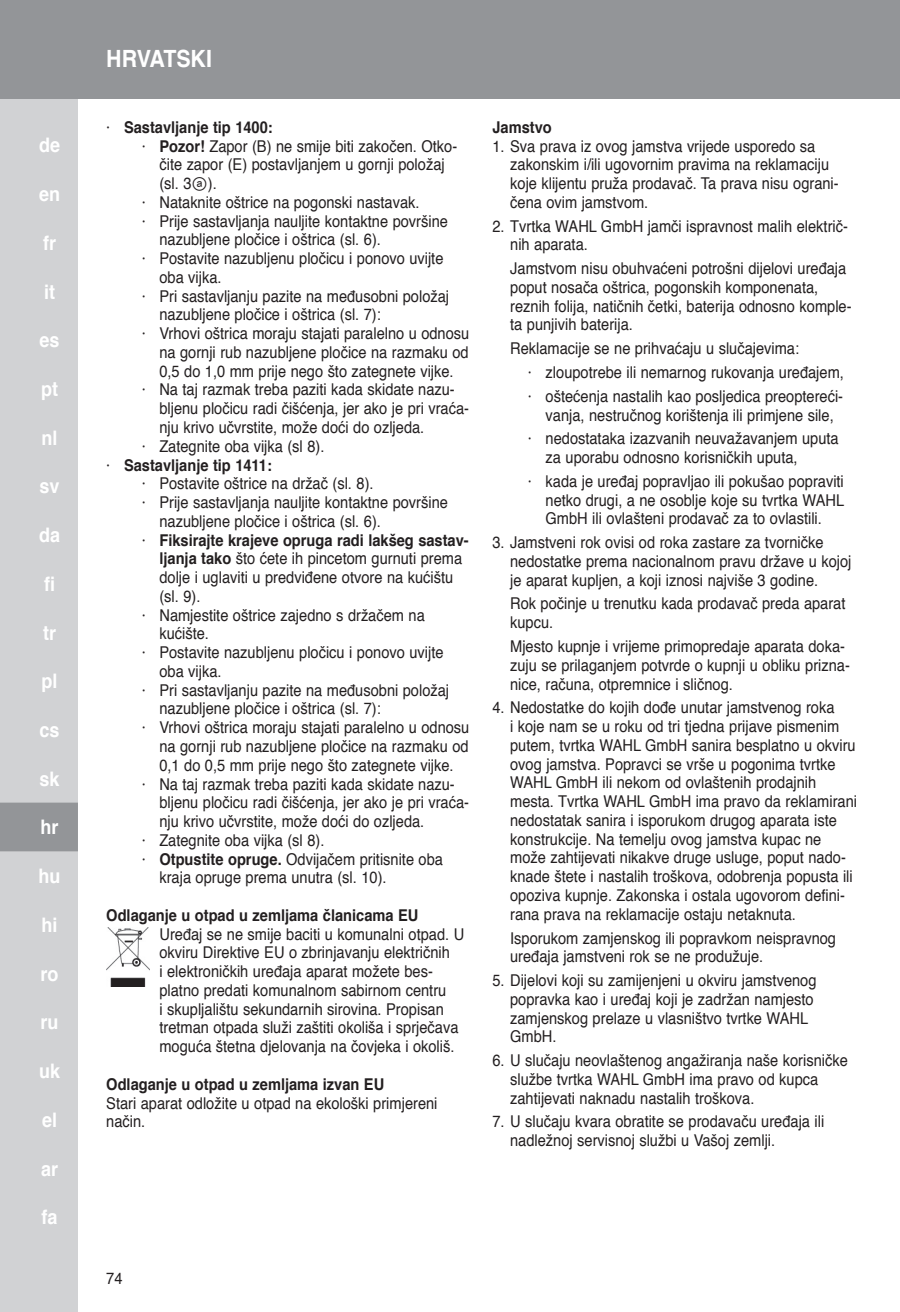
<style>
.page{position:relative;width:900px;height:1312px;background:#fff}
.page>*{position:absolute;margin:0;border:0;box-sizing:border-box;transform-origin:0 0}
.t1{font:700 23.75px "Helvetica";color:#fff;scale:.9 1}
.t2{font:700 20px "Helvetica";color:#fff;scale:.9 1}
.t3{font:16.25px/18.8px "Helvetica";color:#231f20;scale:.9 1}
.t4{font:700 16.25px "Helvetica";color:#231f20;scale:.9 1}
.s1{font-weight:400}
.s2{font-weight:700}
.s3{font-family:"Arial Unicode MS"}
</style>
<div class="page">
<div style="left:0;top:0;width:78px;height:1311px;background:#d1d2d4"></div>
<div style="left:0;top:0;width:900px;height:99px;background:#939598"></div>
<div style="left:0;top:802px;width:78px;height:49px;background:#939598"></div>
<img style="left:106px;top:927px;width:44px;height:59px">
<p class="t2" style="left:39px;top:129px;width:25px">de</p>
<p class="t2" style="left:39px;top:178px;width:25px">en</p>
<p class="t2" style="left:43px;top:226px;width:16px">fr</p>
<p class="t2" style="left:44px;top:275px;width:14px">it</p>
<p class="t2" style="left:40px;top:324px;width:24px">es</p>
<p class="t2" style="left:41px;top:373px;width:20px">pt</p>
<p class="t2" style="left:42px;top:421px;width:19px">nl</p>
<p class="t2" style="left:40px;top:470px;width:24px">sv</p>
<p class="t2" style="left:39px;top:519px;width:25px">da</p>
<p class="t2" style="left:44px;top:567px;width:14px">fi</p>
<p class="t2" style="left:43px;top:616px;width:16px">tr</p>
<p class="t2" style="left:42px;top:665px;width:19px">pl</p>
<p class="t2" style="left:40px;top:713px;width:24px">cs</p>
<p class="t2" style="left:40px;top:762px;width:24px">sk</p>
<p class="t2" style="left:41px;top:811px;width:22px">hr</p>
<p class="t2" style="left:39px;top:859px;width:26px">hu</p>
<p class="t2" style="left:42px;top:908px;width:19px">hi</p>
<p class="t2" style="left:41px;top:957px;width:22px">ro</p>
<p class="t2" style="left:41px;top:1005px;width:22px">ru</p>
<p class="t2" style="left:39px;top:1054px;width:25px">uk</p>
<p class="t2" style="left:42px;top:1103px;width:18px">el</p>
<p class="t2" style="left:41px;top:1151px;width:20px">ar</p>
<p class="t2" style="left:42px;top:1200px;width:19px">fa</p>
<h1 class="t1" style="left:106px;top:40px;width:119px">HRVATSKI</h1>
<p class="t4" style="left:106px;top:114px;width:186px"><span class="s1">·</span> Sastavljanje tip 1400:</p>
<p class="t3" style="left:142px;top:137px;width:352px">· <span class="s2">Pozor!</span> Zapor (B) ne smije biti zakočen. Otko-</p>
<p class="t3" style="left:159px;top:156px;width:318px">čite zapor (E) postavljanjem u gornji položaj</p>
<p class="t3" style="left:159px;top:174px;width:65px">(sl. 3<span class="s3">ⓐ</span>).</p>
<p class="t3" style="left:142px;top:193px;width:310px">· Nataknite oštrice na pogonski nastavak.</p>
<p class="t3" style="left:142px;top:212px;width:342px">· Prije sastavljanja nauljite kontaktne površine</p>
<p class="t3" style="left:159px;top:231px;width:248px">nazubljene pločice i oštrica (sl. 6).</p>
<p class="t3" style="left:142px;top:249px;width:337px">· Postavite nazubljenu pločicu i ponovo uvijte</p>
<p class="t3" style="left:159px;top:268px;width:71px">oba vijka.</p>
<p class="t3" style="left:142px;top:287px;width:343px">· Pri sastavljanju pazite na međusobni položaj</p>
<p class="t3" style="left:159px;top:306px;width:248px">nazubljene pločice i oštrica (sl. 7):</p>
<p class="t3" style="left:142px;top:324px;width:366px">· Vrhovi oštrica moraju stajati paralelno u odnosu</p>
<p class="t3" style="left:159px;top:343px;width:345px">na gornji rub nazubljene pločice na razmaku od</p>
<p class="t3" style="left:159px;top:362px;width:328px">0,5 do 1,0 mm prije nego što zategnete vijke.</p>
<p class="t3" style="left:142px;top:381px;width:349px">· Na taj razmak treba paziti kada skidate nazu-</p>
<p class="t3" style="left:159px;top:399px;width:346px">bljenu pločicu radi čišćenja, jer ako je pri vraća-</p>
<p class="t3" style="left:159px;top:418px;width:296px">nju krivo učvrstite, može doći do ozljeda.</p>
<p class="t3" style="left:142px;top:437px;width:205px">· Zategnite oba vijka (sl 8).</p>
<p class="t4" style="left:106px;top:451px;width:186px"><span class="s1">·</span> Sastavljanje tip 1411:</p>
<p class="t3" style="left:142px;top:474px;width:259px">· Postavite oštrice na držač (sl. 8).</p>
<p class="t3" style="left:142px;top:493px;width:342px">· Prije sastavljanja nauljite kontaktne površine</p>
<p class="t3" style="left:159px;top:512px;width:248px">nazubljene pločice i oštrica (sl. 6).</p>
<p class="t4" style="left:142px;top:526px;width:365px"><span class="s1">·</span> Fiksirajte krajeve opruga radi lakšeg sastav-</p>
<p class="t3" style="left:159px;top:549px;width:338px"><span class="s2">ljanja tako</span> što ćete ih pincetom gurnuti prema</p>
<p class="t3" style="left:159px;top:568px;width:328px">dolje i uglaviti u predviđene otvore na kućištu</p>
<p class="t3" style="left:159px;top:587px;width:47px">(sl. 9).</p>
<p class="t3" style="left:142px;top:606px;width:316px">· Namjestite oštrice zajedno s držačem na</p>
<p class="t3" style="left:159px;top:624px;width:57px">kućište.</p>
<p class="t3" style="left:142px;top:643px;width:337px">· Postavite nazubljenu pločicu i ponovo uvijte</p>
<p class="t3" style="left:159px;top:662px;width:71px">oba vijka.</p>
<p class="t3" style="left:142px;top:681px;width:343px">· Pri sastavljanju pazite na međusobni položaj</p>
<p class="t3" style="left:159px;top:699px;width:248px">nazubljene pločice i oštrica (sl. 7):</p>
<p class="t3" style="left:142px;top:718px;width:366px">· Vrhovi oštrica moraju stajati paralelno u odnosu</p>
<p class="t3" style="left:159px;top:737px;width:345px">na gornji rub nazubljene pločice na razmaku od</p>
<p class="t3" style="left:159px;top:756px;width:328px">0,1 do 0,5 mm prije nego što zategnete vijke.</p>
<p class="t3" style="left:142px;top:774px;width:349px">· Na taj razmak treba paziti kada skidate nazu-</p>
<p class="t3" style="left:159px;top:793px;width:346px">bljenu pločicu radi čišćenja, jer ako je pri vraća-</p>
<p class="t3" style="left:159px;top:812px;width:296px">nju krivo učvrstite, može doći do ozljeda.</p>
<p class="t3" style="left:142px;top:831px;width:205px">· Zategnite oba vijka (sl 8).</p>
<p class="t3" style="left:142px;top:849px;width:336px">· <span class="s2">Otpustite opruge.</span> Odvijačem pritisnite oba</p>
<p class="t3" style="left:159px;top:868px;width:254px">kraja opruge prema unutra (sl. 10).</p>
<p class="t4" style="left:106px;top:901px;width:348px">Odlaganje u otpad u zemljama članicama EU</p>
<p class="t3" style="left:159px;top:924px;width:340px">Uređaj se ne smije baciti u komunalni otpad. U okviru Direktive EU o zbrinjavanju električnih<br>i elektroničkih uređaja aparat možete bes&shy;platno predati komunalnom sabirnom centru<br>i skupljalištu sekundarnih sirovina. Propisan tretman otpada služi zaštiti okoliša i sprječava moguća štetna djelovanja na čovjeka i okoliš.</p>
<p class="t4" style="left:106px;top:1070px;width:310px">Odlaganje u otpad u zemljama izvan EU</p>
<p class="t3" style="left:106px;top:1093px;width:370px">Stari aparat odložite u otpad na ekološki primjereni način.</p>
<p class="t4" style="left:493px;top:114px;width:67px">Jamstvo</p>
<p class="t3" style="left:510px;top:137px;width:367px;text-indent:-18px">1. Sva prava iz ovog jamstva vrijede usporedo sa zakonskim i/ili ugovornim pravima na reklamaciju koje klijentu pruža prodavač. Ta prava nisu ograni&shy;čena ovim jamstvom.</p>
<p class="t3" style="left:510px;top:217px;width:377px;text-indent:-18px">2. Tvrtka WAHL GmbH jamči ispravnost malih električ&shy;nih aparata.</p>
<p class="t3" style="left:510px;top:259px;width:381px">Jamstvom nisu obuhvaćeni potrošni dijelovi uređaja poput nosača oštrica, pogonskih komponenata, reznih folija, natičnih četki, baterija odnosno komple&shy;ta punjivih baterija.</p>
<p class="t3" style="left:528px;top:337px;width:353px;line-height:23.8px;text-indent:-18px">Reklamacije se ne prihvaćaju u slučajevima:<br>· zloupotrebe ili nemarnog rukovanja uređajem, · oštećenja nastalih kao posljedica preoptereći-</p>
<p class="t3" style="left:528px;top:403px;width:347px;line-height:23.8px;text-indent:18px">vanja, nestručnog korištenja ili primjene sile, · nedostataka izazvanih neuvažavanjem uputa</p>
<p class="t3" style="left:528px;top:446px;width:353px;line-height:23.8px;text-indent:18px">za uporabu odnosno korisničkih uputa,<br>· kada je uređaj popravljao ili pokušao popraviti</p>
<p class="t3" style="left:546px;top:491px;width:333px">netko drugi, a ne osoblje koje su tvrtka WAHL<br>GmbH ili ovlašteni prodavač za to ovlastili.</p>
<p class="t3" style="left:510px;top:533px;width:381px;text-indent:-18px">3. Jamstveni rok ovisi od roka zastare za tvorničke nedostatke prema nacionalnom pravu države u kojoj je aparat kupljen, a koji iznosi najviše 3 godine.</p>
<p class="t3" style="left:510px;top:594px;width:374px">Rok počinje u trenutku kada prodavač preda aparat kupcu.</p>
<p class="t3" style="left:510px;top:637px;width:379px">Mjesto kupnje i vrijeme primopredaje aparata doka&shy;zuju se prilaganjem potvrde o kupnji u obliku prizna&shy;nice, računa, otpremnice i sličnog.</p>
<p class="t3" style="left:510px;top:698px;width:387px;text-indent:-18px">4. Nedostatke do kojih dođe unutar jamstvenog roka<br>i koje nam se u roku od tri tjedna prijave pismenim putem, tvrtka WAHL GmbH sanira besplatno u okviru ovog jamstva. Popravci se vrše u pogonima tvrtke WAHL GmbH ili nekom od ovlaštenih prodajnih mesta. Tvrtka WAHL GmbH ima pravo da reklamirani nedostatak sanira i isporukom drugog aparata iste konstrukcije. Na temelju ovog jamstva kupac ne može zahtijevati nikakve druge usluge, poput nado&shy;knade štete i nastalih troškova, odobrenja popusta ili opoziva kupnje. Zakonska i ostala ugovorom defini&shy;rana prava na reklamacije ostaju netaknuta.</p>
<p class="t3" style="left:510px;top:928px;width:364px">Isporukom zamjenskog ili popravkom neispravnog uređaja jamstveni rok se ne produžuje.</p>
<p class="t3" style="left:510px;top:971px;width:342px;text-indent:-18px">5. Dijelovi koji su zamijenjeni u okviru jamstvenog popravka kao i uređaj koji je zadržan namjesto zamjenskog prelaze u vlasništvo tvrtke WAHL GmbH.</p>
<p class="t3" style="left:510px;top:1051px;width:377px;text-indent:-18px">6. U slučaju neovlaštenog angažiranja naše korisničke službe tvrtka WAHL GmbH ima pravo od kupca zahtijevati naknadu nastalih troškova.</p>
<p class="t3" style="left:510px;top:1112px;width:351px;text-indent:-18px">7. U slučaju kvara obratite se prodavaču uređaja ili nadležnoj servisnoj službi u Vašoj zemlji.</p>
<p class="t3" style="left:106px;top:1268px;width:20px">74</p>
</div>
